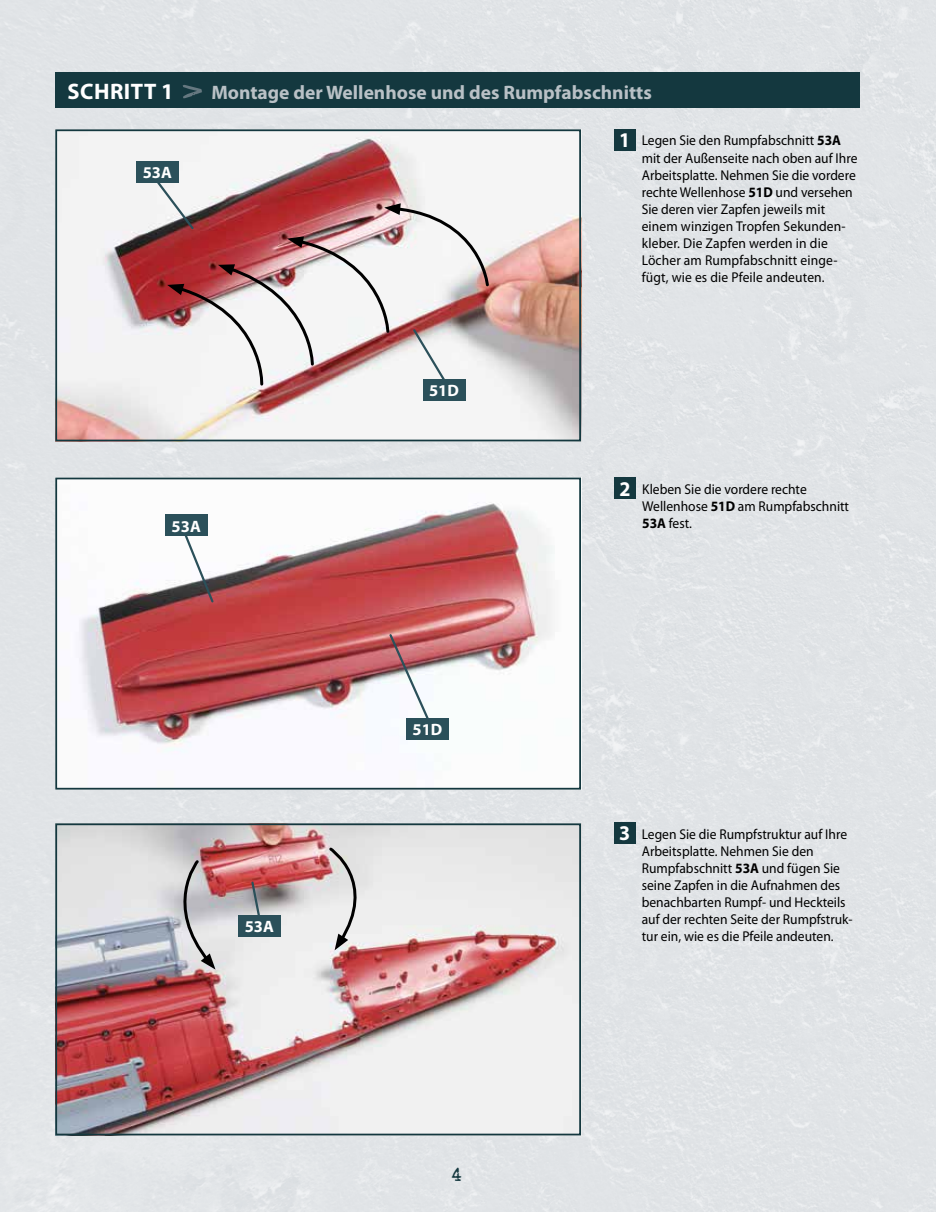
<style>
.page{position:relative;width:936px;height:1212px;background:#fff}
.page>*{position:absolute;margin:0;border:0;box-sizing:border-box;transform-origin:0 0}
.t1{font:700 22.5px "Myriad Pro";letter-spacing:.02em;color:#fff}
.t2{font:700 21px "Myriad Pro";color:#fff;scale:.95 1}
.t3{font:700 19.5px "Myriad Pro";color:#b9c1c6}
.t4{font:19.5px "Veteran Typewriter";color:#14383f}
.t5{font:700 16.5px "Myriad Pro";letter-spacing:.005em;color:#fff}
.t6{font:14.25px/17.1px "Myriad Pro";color:#000;scale:.95 1}
.s1{font-weight:700}
</style>
<div class="page">
<div style="left:0;top:0;width:935px;height:1212px;background:#e1e4e7"></div>
<div style="left:55px;top:72px;width:804px;height:36px;background:#14383f"></div>
<svg style="left:183px;top:85px;width:19px;height:13px"></svg>
<img style="left:58px;top:132px;width:520px;height:306px">
<div style="left:55px;top:129px;width:526px;height:312px;border:2px solid #14383f"></div>
<div style="left:614px;top:129px;width:21px;height:22px;background:#14383f"></div>
<div style="left:136px;top:162px;width:43px;height:21px;background:#2b505a"></div>
<img style="left:58px;top:480px;width:520px;height:306px">
<div style="left:55px;top:477px;width:526px;height:312px;border:2px solid #14383f"></div>
<div style="left:614px;top:478px;width:21px;height:21px;background:#14383f"></div>
<img style="left:58px;top:826px;width:520px;height:306px">
<div style="left:55px;top:823px;width:526px;height:312px;border:2px solid #14383f"></div>
<div style="left:614px;top:822px;width:21px;height:22px;background:#14383f"></div>
<svg style="left:250px;top:880px;width:12px;height:35px"></svg>
<div style="left:238px;top:915px;width:43px;height:21px;background:#2b505a"></div>
<div style="left:423px;top:379px;width:42px;height:21px;background:#2b505a"></div>
<svg style="left:182px;top:532px;width:33px;height:72px"></svg>
<div style="left:165px;top:515px;width:42px;height:21px;background:#2b505a"></div>
<svg style="left:387px;top:632px;width:49px;height:103px"></svg>
<div style="left:406px;top:718px;width:43px;height:21px;background:#2b505a"></div>
<img style="left:152px;top:175px;width:338px;height:212px">
<svg style="left:163px;top:859px;width:52px;height:110px;background:#bdb8bc"></svg>
<svg style="left:328px;top:846px;width:50px;height:104px;background:#d6d4d4"></svg>
<h1 class="t1" style="left:68px;top:78px;width:107px">SCHRITT 1</h1>
<h3 class="t3" style="left:211px;top:81px;width:442px">Montage der Wellenhose und des Rumpfabschnitts</h3>
<p class="t6" style="left:641px;top:132px;width:229px">Legen Sie den Rumpfabschnitt <span class="s1">53A </span>mit der Außenseite nach oben auf Ihre Arbeitsplatte. Nehmen Sie die vordere rechte Wellenhose <span class="s1">51D</span> und versehen Sie deren vier Zapfen jeweils mit einem winzigen Tropfen Sekunden&shy;kleber. Die Zapfen werden in die Löcher am Rumpfabschnitt einge&shy;fügt, wie es die Pfeile andeuten.</p>
<h2 class="t2" style="left:619px;top:128px;width:13px">1</h2>
<p class="t5" style="left:143px;top:164px;width:31px">53A</p>
<p class="t5" style="left:172px;top:517px;width:31px">53A</p>
<p class="t5" style="left:245px;top:917px;width:31px">53A</p>
<p class="t5" style="left:429px;top:381px;width:31px">51D</p>
<p class="t5" style="left:412px;top:720px;width:31px">51D</p>
<h3 class="t4" style="left:451px;top:1163px;width:12px">4</h3>
<h2 class="t2" style="left:619px;top:477px;width:13px">2</h2>
<p class="t6" style="left:642px;top:481px;width:219px">Kleben Sie die vordere rechte<br>Wellenhose <span class="s1">51D</span> am Rumpfabschnitt<br><span class="s1">53A</span> fest.</p>
<h2 class="t2" style="left:619px;top:822px;width:13px">23</h2>
<p class="t6" style="left:641px;top:825px;width:223px">Legen Sie die Rumpfstruktur auf Ihre Arbeitsplatte. Nehmen Sie den Rumpfabschnitt <span class="s1">53A</span> und fügen Sie seine Zapfen in die Aufnahmen des benachbarten Rumpf- und Heckteils auf der rechten Seite der Rumpfstruk&shy;tur ein, wie es die Pfeile andeuten.</p>
</div>
